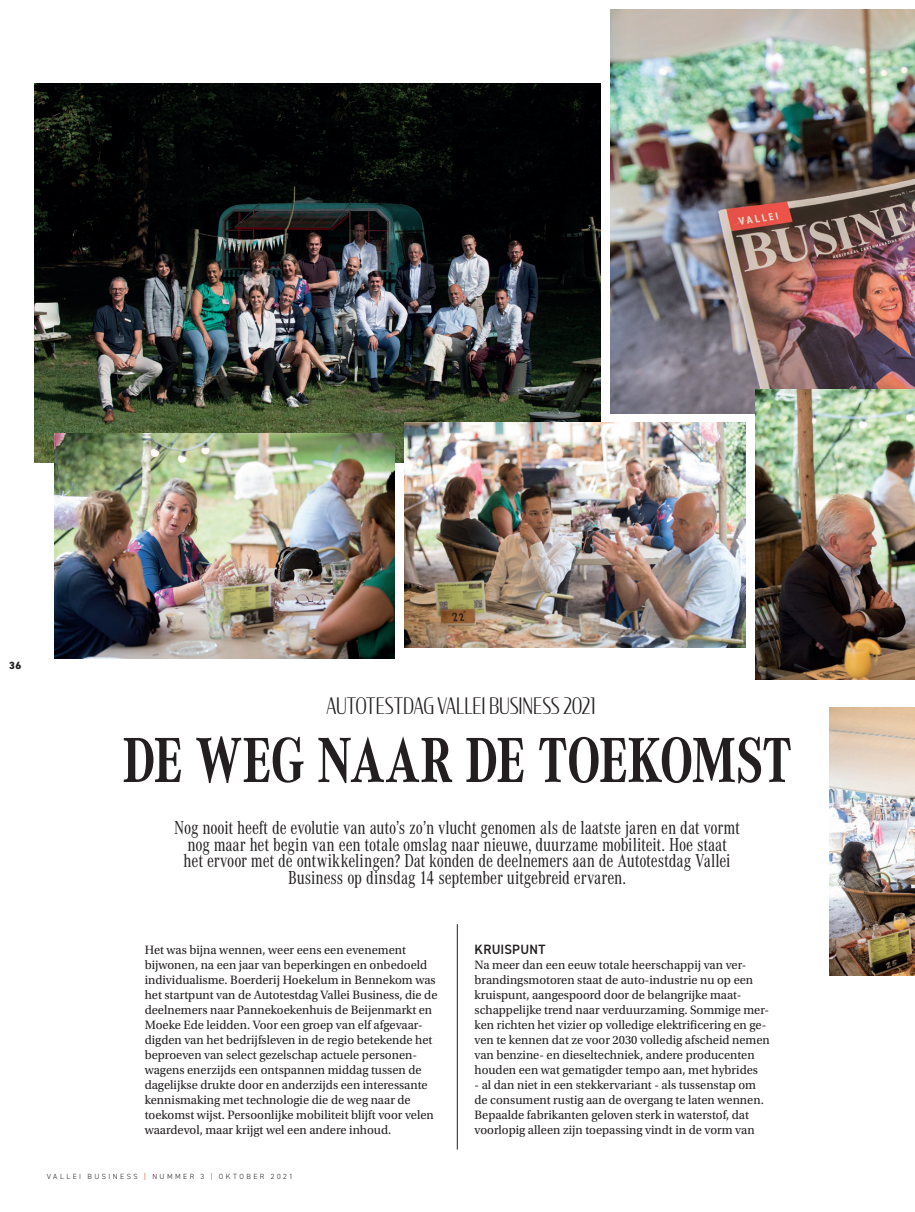
<style>
.page{position:relative;width:915px;height:1212px;background:#fff}
.page>*{position:absolute;margin:0;border:0;box-sizing:border-box;transform-origin:0 0}
.t1{font:700 66px "Corporate A Cond Pro";letter-spacing:-.015em;color:#231f20;scale:.95 1}
.t2{font:300 22.5px "Condor Cond";letter-spacing:-.005em;color:#231f20;scale:.95 1}
.t3{font:19.5px/16.5px "Corporate A Cond Pro";letter-spacing:-.01em;color:#231f20;text-align:center;scale:.95 1}
.t4{font:600 13.5px "DIN2014";letter-spacing:.01em;color:#231f20}
.t5{font:12.75px/15px "Utopia Std";color:#231f20}
.t6{font:800 10.5px "DIN2014";color:#231f20}
.t7{font:300 7.5px "DIN2014";letter-spacing:.325em;color:#231f20}
.s1{color:#d81c23}
</style>
<div class="page">
<hr style="left:457px;top:924px;width:1px;height:225px;background:#231f20">
<img style="left:34px;top:84px;width:566px;height:378px">
<img style="left:610px;top:9px;width:304px;height:404px">
<img style="left:404px;top:422px;width:341px;height:226px">
<img style="left:54px;top:433px;width:340px;height:226px">
<img style="left:755px;top:390px;width:159px;height:289px">
<img style="left:829px;top:708px;width:85px;height:267px">
<p class="t6" style="left:9px;top:658px;width:14px">36</p>
<h2 class="t2" style="left:326px;top:692px;width:285px">AUTOTESTDAG VALLEI BUSINESS 2021</h2>
<h1 class="t1" style="left:122px;top:715px;width:705px">DE WEG NAAR DE TOEKOMST</h1>
<p class="t3" style="left:174px;top:819px;width:597px">Nog nooit heeft de evolutie van auto’s zo’n vlucht genomen als de laatste jaren en dat vormt nog maar het begin van een totale omslag naar nieuwe, duurzame mobiliteit. Hoe staat<br>het ervoor met de ontwikkelingen? Dat konden de deelnemers aan de Autotestdag Vallei Business op dinsdag 14 september uitgebreid ervaren.</p>
<p class="t5" style="left:145px;top:943px;width:294px">Het was bijna wennen, weer eens een evenement bijwonen, na een jaar van beperkingen en onbedoeld individualisme. Boerderij Hoekelum in Bennekom was het startpunt van de Autotestdag Vallei Business, die de deelnemers naar Pannekoekenhuis de Beijenmarkt en Moeke Ede leidden. Voor een groep van elf afgevaar&shy;digden van het bedrijfsleven in de regio betekende het beproeven van select gezelschap actuele personen&shy;wagens enerzijds een ontspannen middag tussen de dagelijkse drukte door en anderzijds een interessante kennismaking met technologie die de weg naar de toekomst wijst. Persoonlijke mobiliteit blijft voor velen waardevol, maar krijgt wel een andere inhoud.</p>
<p class="t4" style="left:474px;top:940px;width:72px">KRUISPUNT</p>
<p class="t5" style="left:474px;top:958px;width:297px">Na meer dan een eeuw totale heerschappij van ver&shy;brandingsmotoren staat de auto-industrie nu op een kruispunt, aangespoord door de belangrijke maat&shy;schappelijke trend naar verduurzaming. Sommige mer&shy;ken richten het vizier op volledige elektrificering en ge&shy;ven te kennen dat ze voor 2030 volledig afscheid nemen van benzine- en dieseltechniek, andere producenten houden een wat gematigder tempo aan, met hybrides</p>
<p class="t5" style="left:474px;top:1078px;width:291px">- al dan niet in een stekkervariant - als tussenstap om de consument rustig aan de overgang te laten wennen.<br>Bepaalde fabrikanten geloven sterk in waterstof, dat voorlopig alleen zijn toepassing vindt in de vorm van</p>
<p class="t7" style="left:47px;top:1172px;width:247px">VALLEI BUSINESS <span class="s1">|</span> NUMMER 3 <span class="s1">|</span> OKTOBER 2021</p>
</div>
